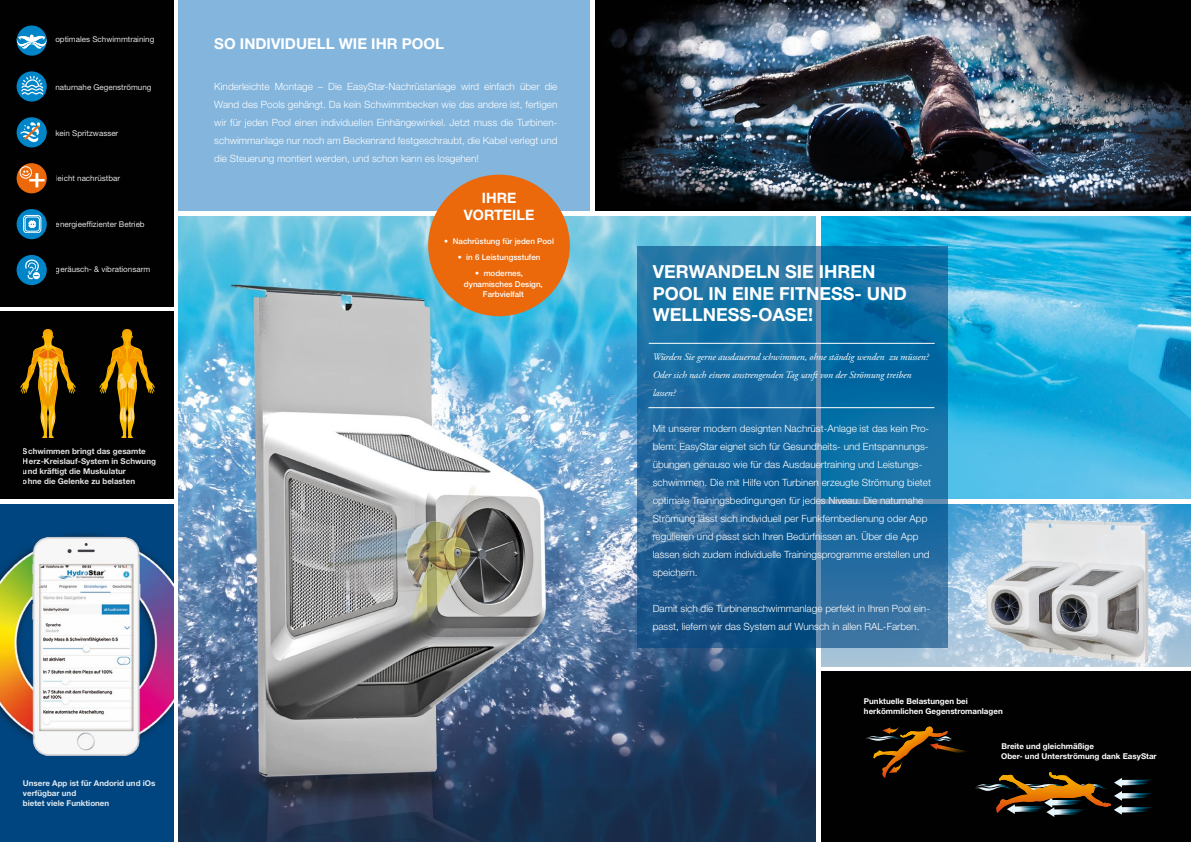
<style>
.page{position:relative;width:1191px;height:842px;background:#fff}
.page>*{position:absolute;margin:0;border:0;box-sizing:border-box;transform-origin:0 0}
.t1{font:700 18px/21.6px "Helvetica Neue LT";color:#fff}
.t2{font:700 15px "Helvetica Neue LT";color:#fff}
.t3{font:700 14.3px/17.2px "Helvetica Neue LT";color:#fff;text-align:center}
.t4{font:300 10px/18px "Helvetica Neue LT";color:#fff}
.t5{font:italic 10px/18px "Adobe Garamond Pro";letter-spacing:-.01em;color:#fff}
.t6{font:700 8px/10px "Helvetica Neue LT";color:#fff}
.t7{font:8px "Helvetica Neue LT";color:#fff}
.t8{font:500 8px "Helvetica Neue LT";color:#fff}
</style>
<div class="page">
<div style="left:179px;top:0;width:411px;height:210px;background:#83b5dd"></div>
<img style="left:821px;top:216px;width:370px;height:282px">
<img style="left:179px;top:216px;width:636px;height:626px">
<div style="left:0;top:0;width:173px;height:306px;background:#010101"></div>
<div style="left:17px;top:26px;width:30px;height:30px;background:#0086c8;border-radius:50%"></div>
<svg style="left:17px;top:35px;width:30px;height:13px"></svg>
<div style="left:17px;top:71px;width:30px;height:31px;background:#0086c8;border-radius:50%"></div>
<svg style="left:21px;top:76px;width:23px;height:19px"></svg>
<svg style="left:17px;top:163px;width:30px;height:30px"></svg>
<div style="left:20px;top:166px;width:12px;height:13px;border:1px solid #fff;border-radius:50%"></div>
<svg style="left:21px;top:171px;width:24px;height:16px"></svg>
<div style="left:17px;top:209px;width:30px;height:30px;background:#0086c8;border-radius:50%"></div>
<svg style="left:23px;top:215px;width:19px;height:18px"></svg>
<div style="left:17px;top:255px;width:30px;height:30px;background:#0086c8;border-radius:50%"></div>
<svg style="left:25px;top:259px;width:15px;height:20px"></svg>
<div style="left:17px;top:117px;width:30px;height:30px;background:#0086c8;border-radius:50%"></div>
<svg style="left:20px;top:121px;width:20px;height:22px"></svg>
<img style="left:595px;top:0;width:596px;height:210px">
<img style="left:821px;top:504px;width:370px;height:162px">
<div style="left:0;top:312px;width:173px;height:186px;background:#010101"></div>
<svg style="left:20px;top:329px;width:56px;height:109px;background:#543c08"></svg>
<svg style="left:99px;top:329px;width:56px;height:109px;background:#543c06"></svg>
<svg style="left:637px;top:247px;width:311px;height:401px;background:#1a699e"></svg>
<hr style="left:649px;top:343px;width:285px;height:1px;background:#fff">
<hr style="left:648px;top:407px;width:286px;height:1px;background:#fff">
<div style="left:428px;top:175px;width:142px;height:141px;background:#eb690b;border-radius:50%"></div>
<div style="left:0;top:504px;width:173px;height:338px;background:#00457f"></div>
<img style="left:0;top:534px;width:173px;height:222px">
<div style="left:821px;top:672px;width:370px;height:170px;background:#010101"></div>
<svg style="left:864px;top:727px;width:290px;height:90px;background:#1c150a"></svg>
<p class="t7" style="left:55px;top:34px;width:100px">optimales Schwimmtraining</p>
<p class="t7" style="left:55px;top:82px;width:98px">naturnahe Gegenströmung</p>
<p class="t7" style="left:55px;top:128px;width:64px">kein Spritzwasser</p>
<p class="t7" style="left:56px;top:174px;width:66px">leicht nachrüstbar</p>
<p class="t7" style="left:56px;top:220px;width:90px">energieeffizienter Betrieb</p>
<p class="t7" style="left:56px;top:264px;width:96px">geräusch- &amp; vibrationsarm</p>
<h2 class="t2" style="left:214px;top:34px;width:231px">SO INDIVIDUELL WIE IHR POOL</h2>
<p class="t4" style="left:214px;top:77px;width:345px;text-align:justify">Kinderleichte Montage – Die EasyStar-Nachrüstanlage wird einfach über die Wand des Pools gehängt. Da kein Schwimmbecken wie das andere ist, fertigen wir für jeden Pool einen individuellen Einhängewinkel. Jetzt muss die Turbinen&shy;schwimmanlage nur noch am Beckenrand festgeschraubt, die Kabel verlegt und die Steuerung montiert werden, und schon kann es losgehen!</p>
<h3 class="t3" style="left:464px;top:189px;width:72px">IHRE<br>VORTEILE</h3>
<p class="t8" style="left:444px;top:236px;width:111px">• Nachrüstung für jeden Pool</p>
<p class="t8" style="left:457px;top:253px;width:84px">• in 6 Leistungsstufen</p>
<p class="t8" style="left:475px;top:269px;width:50px">• modernes,</p>
<p class="t8" style="left:464px;top:279px;width:80px">dynamisches Design,</p>
<p class="t8" style="left:483px;top:290px;width:42px">Farbvielfalt</p>
<p class="t6" style="left:23px;top:446px;width:135px">Schwimmen bringt das gesamte<br>Herz-Kreislauf-System in Schwung und kräftigt die Muskulatur<br>ohne die Gelenke zu belasten</p>
<p class="t6" style="left:23px;top:778px;width:134px">Unsere App ist für Andorid und iOs verfügbar und<br>bietet viele Funktionen</p>
<h1 class="t1" style="left:652px;top:261px;width:256px">VERWANDELN SIE IHREN<br>POOL IN EINE FITNESS- UND<br>WELLNESS-OASE!</h1>
<p class="t5" style="left:652px;top:348px;width:277px">Würden Sie gerne ausdauernd schwimmen, ohne ständig wenden zu müssen?<br>Oder sich nach einem anstrengenden Tag sanft von der Strömung treiben lassen?</p>
<p class="t4" style="left:652px;top:419px;width:280px">Mit unserer modern designten Nachrüst-Anlage ist das kein Pro&shy;blem: EasyStar eignet sich für Gesundheits- und Entspannungs&shy;übungen genauso wie für das Ausdauertraining und Leistungs&shy;schwimmen. Die mit Hilfe von Turbinen erzeugte Strömung bietet optimale Trainingsbedingungen für jedes Niveau. Die naturnahe Strömung lässt sich individuell per Funkfernbedienung oder App regulieren und passt sich Ihren Bedürfnissen an. Über die App lassen sich zudem individuelle Trainingsprogramme erstellen und speichern.</p>
<p class="t4" style="left:652px;top:599px;width:279px">Damit sich die Turbinenschwimmanlage perfekt in Ihren Pool ein&shy;passt, liefern wir das System auf Wunsch in allen RAL-Farben.</p>
<p class="t6" style="left:864px;top:695px;width:140px">Punktuelle Belastungen bei herkömmlichen Gegenstromanlagen</p>
<p class="t6" style="left:1001px;top:740px;width:157px">Breite und gleichmäßige<br>Ober- und Unterströmung dank EasyStar</p>
</div>
